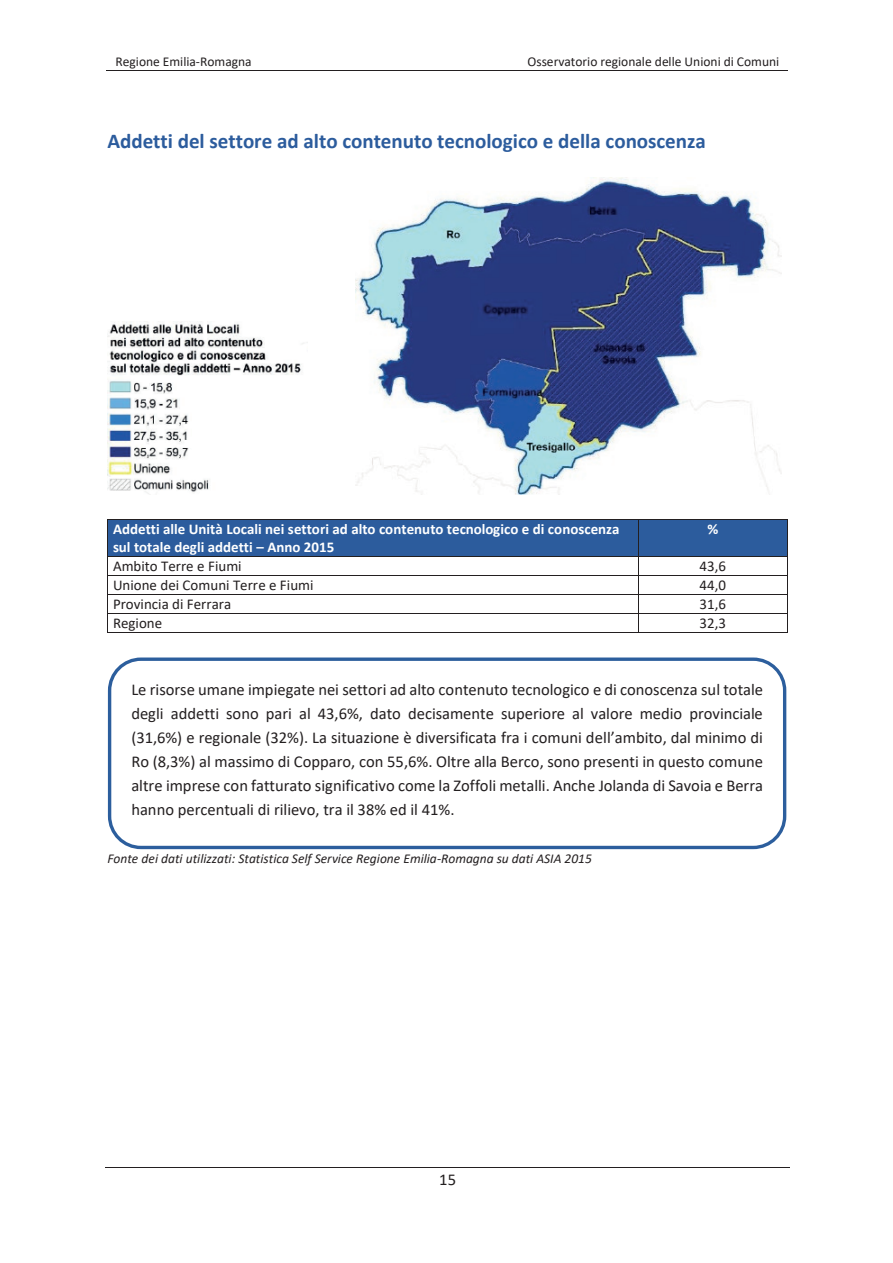
<style>
.page{position:relative;width:893px;height:1263px;background:#fff}
.page>*{position:absolute;margin:0;border:0;box-sizing:border-box;transform-origin:0 0}
.t1{font:700 21px "Calibri";color:#2c5c9d}
.t2{font:16.5px/24px "Calibri";color:#231f20;text-align:justify}
.t3{font:700 15px/18.1px "Calibri";color:#fff}
.t4{font:15px "Calibri";color:#231f20}
.t5{font:italic 13.5px "Calibri";color:#231f20}
.t6{font:13.5px "Calibri";color:#231f20}
</style>
<div class="page">
<hr style="left:106px;top:70px;width:342px;height:1px;background:#231f20">
<hr style="left:447px;top:70px;width:341px;height:1px;background:#231f20">
<hr style="left:105px;top:1167px;width:685px;height:1px;background:#231f20">
<div style="left:113px;top:519px;width:520px;height:19px;background:#2c5c9d"></div>
<div style="left:113px;top:538px;width:520px;height:18px;background:#2c5c9d"></div>
<div style="left:639px;top:519px;width:148px;height:37px;background:#2c5c9d"></div>
<hr style="left:107px;top:519px;width:680px;height:1px;background:#231f20">
<hr style="left:107px;top:519px;width:1px;height:37px;background:#231f20">
<hr style="left:638px;top:519px;width:1px;height:37px;background:#231f20">
<hr style="left:787px;top:519px;width:1px;height:37px;background:#231f20">
<hr style="left:107px;top:556px;width:680px;height:1px;background:#231f20">
<hr style="left:107px;top:575px;width:680px;height:1px;background:#231f20">
<hr style="left:107px;top:594px;width:680px;height:1px;background:#231f20">
<hr style="left:107px;top:613px;width:680px;height:1px;background:#231f20">
<svg style="left:107px;top:557px;width:1px;height:75px"></svg>
<hr style="left:107px;top:632px;width:531px;height:1px;background:#231f20">
<svg style="left:638px;top:557px;width:1px;height:76px"></svg>
<hr style="left:639px;top:632px;width:148px;height:1px;background:#231f20">
<svg style="left:787px;top:556px;width:1px;height:77px"></svg>
<img style="left:107px;top:321px;width:197px;height:173px">
<img style="left:355px;top:177px;width:426px;height:317px">
<div style="left:108px;top:657px;width:678px;height:192px;border:3px solid #2c5e9d;border-radius:31px"></div>
<p class="t6" style="left:116px;top:52px;width:138px">Regione Emilia-Romagna</p>
<p class="t6" style="left:527px;top:52px;width:253px">Osservatorio regionale delle Unioni di Comuni</p>
<p class="t1" style="left:107px;top:126px;width:600px">Addetti del settore ad alto contenuto tecnologico e della conoscenza</p>
<p class="t3" style="left:113px;top:520px;width:508px">Addetti alle Unità Locali nei settori ad alto contenuto tecnologico e di conoscenza sul totale degli addetti – Anno 2015</p>
<p class="t3" style="left:707px;top:520px;width:12px">%</p>
<p class="t4" style="left:113px;top:556px;width:130px">Ambito Terre e Fiumi</p>
<p class="t4" style="left:700px;top:556px;width:28px">43,6</p>
<p class="t4" style="left:113px;top:575px;width:202px">Unione dei Comuni Terre e Fiumi</p>
<p class="t4" style="left:700px;top:575px;width:28px">44,0</p>
<p class="t4" style="left:113px;top:594px;width:120px">Provincia di Ferrara</p>
<p class="t4" style="left:700px;top:594px;width:28px">31,6</p>
<p class="t4" style="left:113px;top:613px;width:51px">Regione</p>
<p class="t4" style="left:700px;top:613px;width:28px">32,3</p>
<p class="t2" style="left:131px;top:677px;width:633px">Le risorse umane impiegate nei settori ad alto contenuto tecnologico e di conoscenza sul totale degli addetti sono pari al 43,6%, dato decisamente superiore al valore medio provinciale (31,6%) e regionale (32%). La situazione è diversificata fra i comuni dell’ambito, dal minimo di Ro (8,3%) al massimo di Copparo, con 55,6%. Oltre alla Berco, sono presenti in questo comune altre imprese con fatturato significativo come la Zoffoli metalli. Anche Jolanda di Savoia e Berra hanno percentuali di rilievo, tra il 38% ed il 41%.</p>
<p class="t5" style="left:107px;top:850px;width:486px">Fonte dei dati utilizzati: Statistica Self Service Regione Emilia-Romagna su dati ASIA 2015</p>
<p class="t2" style="left:439px;top:1167px;width:18px">15</p>
</div>
